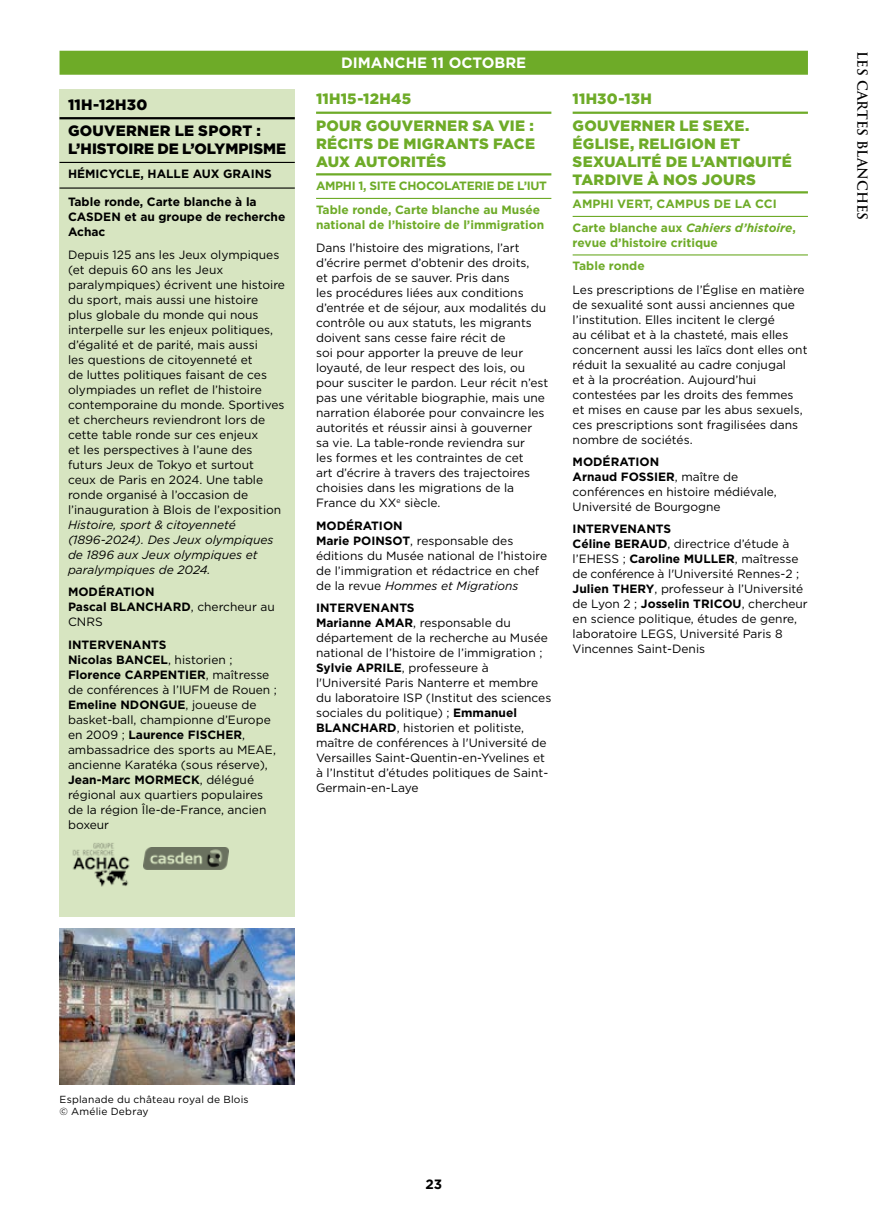
<style>
.page{position:relative;width:893px;height:1212px;background:#fff}
.page>*{position:absolute;margin:0;border:0;box-sizing:border-box;transform-origin:0 0}
.t1{font:900 15px/18px "Gotham";letter-spacing:.015em;color:#6eab28}
.t2{font:900 15px/26.5px "Gotham";letter-spacing:.005em;color:#000}
.t3{font:700 15px "Gotham";color:#fff}
.t4{font:700 13.5px "Trajan Pro";color:#000}
.t5{font:700 13.5px "Gotham";color:#000}
.t6{font:12px/15px "Gotham";color:#000}
.t7{font:700 12px/15px "Gotham";color:#000}
.t8{font:italic 12px/15px "Gotham";color:#000}
.t9{font:700 12px/23.5px "Gotham";color:#6eab28}
.t10{font:700 12px/23.5px "Gotham";letter-spacing:-.025em;color:#6eab28}
.t11{font:italic 700 12px "Gotham HTF";color:#6eab28}
.t12{font:10.2px/12.3px "Gotham";letter-spacing:.025em;color:#000}
.s1{font-weight:400}
.s2{font-weight:700}
.s3{font-style:italic}
.s4{font-family:"Gotham";font-style:normal}
</style>
<div class="page">
<div style="left:60px;top:51px;width:748px;height:24px;background:#6eab28"></div>
<div style="left:60px;top:89px;width:235px;height:828px;background:#d7e5c1"></div>
<hr style="left:60px;top:117px;width:235px;height:2px;background:#000">
<hr style="left:60px;top:162px;width:235px;height:1px;background:#000">
<hr style="left:60px;top:187px;width:235px;height:2px;background:#000">
<img style="left:143px;top:847px;width:85px;height:22px">
<img style="left:72px;top:843px;width:58px;height:44px">
<img style="left:60px;top:929px;width:235px;height:156px">
<hr style="left:316px;top:112px;width:235px;height:2px;background:#6eab28">
<hr style="left:316px;top:173px;width:235px;height:2px;background:#6eab28">
<hr style="left:316px;top:198px;width:235px;height:1px;background:#6eab28">
<hr style="left:573px;top:112px;width:235px;height:2px;background:#6eab28">
<hr style="left:573px;top:191px;width:235px;height:2px;background:#6eab28">
<hr style="left:573px;top:216px;width:235px;height:1px;background:#6eab28">
<hr style="left:573px;top:254px;width:235px;height:1px;background:#6eab28">
<p class="t2" style="left:68px;top:91px;width:194px">11H-12H30<br>GOUVERNER LE SPORT :</p>
<p class="t2" style="left:68px;top:136px;width:220px">L’HISTOIRE DE L’OLYMPISME</p>
<p class="t7" style="left:68px;top:166px;width:205px">HÉMICYCLE, HALLE AUX GRAINS</p>
<p class="t7" style="left:68px;top:194px;width:219px">Table ronde, Carte blanche à la<br>CASDEN et au groupe de recherche<br>Achac</p>
<p class="t6" style="left:68px;top:247px;width:218px">Depuis 125 ans les Jeux olympiques (et depuis 60 ans les Jeux paralympiques) écrivent une histoire du sport, mais aussi une histoire plus globale du monde qui nous interpelle sur les enjeux politiques, d’égalité et de parité, mais aussi<br>les questions de citoyenneté et<br>de luttes politiques faisant de ces olympiades un reflet de l’histoire contemporaine du monde. Sportives et chercheurs reviendront lors de cette table ronde sur ces enjeux<br>et les perspectives à l’aune des futurs Jeux de Tokyo et surtout ceux de Paris en 2024. Une table ronde organisé à l’occasion de l’inauguration à Blois de l’exposition</p>
<p class="t8" style="left:68px;top:517px;width:207px">Histoire, sport &amp; citoyenneté (1896-2024). Des Jeux olympiques de 1896 aux Jeux olympiques et paralympiques de 2024.</p>
<p class="t7" style="left:68px;top:585px;width:208px">MODÉRATION<br>Pascal BLANCHARD<span class="s1">, chercheur au<br>CNRS</span></p>
<p class="t6" style="left:68px;top:637px;width:210px"><span class="s2">INTERVENANTS<br>Nicolas BANCEL</span>, historien ;<br><span class="s2">Florence CARPENTIER</span>, maîtresse de conférences à l’IUFM de Rouen ;<br><span class="s2">Emeline NDONGUE</span>, joueuse de basket-ball, championne d’Europe en 2009 ; <span class="s2">Laurence FISCHER</span>, ambassadrice des sports au MEAE, ancienne Karatéka (sous réserve),<br><span class="s2">Jean-Marc MORMECK</span>, délégué régional aux quartiers populaires de la région Île-de-France, ancien boxeur</p>
<p class="t3" style="left:341px;top:53px;width:187px">DIMANCHE 11 OCTOBRE</p>
<p class="t1" style="left:316px;top:86px;width:219px;line-height:26.5px">11H15-12H45<br>POUR GOUVERNER SA VIE :</p>
<p class="t1" style="left:316px;top:134px;width:220px">RÉCITS DE MIGRANTS FACE<br>AUX AUTORITÉS</p>
<p class="t10" style="left:316px;top:174px;width:232px">AMPHI 1, SITE CHOCOLATERIE DE L’IUT<br>Table ronde, Carte blanche au Musée</p>
<p class="t9" style="left:316px;top:213px;width:230px">national de l’histoire de l’immigration</p>
<p class="t6" style="left:316px;top:240px;width:234px">Dans l’histoire des migrations, l’art d’écrire permet d’obtenir des droits,<br>et parfois de se sauver. Pris dans<br>les procédures liées aux conditions d’entrée et de séjour, aux modalités du contrôle ou aux statuts, les migrants doivent sans cesse faire récit de<br>soi pour apporter la preuve de leur loyauté, de leur respect des lois, ou pour susciter le pardon. Leur récit n’est pas une véritable biographie, mais une narration élaborée pour convaincre les autorités et réussir ainsi à gouverner<br>sa vie. La table-ronde reviendra sur<br>les formes et les contraintes de cet<br>art d’écrire à travers des trajectoires choisies dans les migrations de la France du XX<sup>e</sup> siècle.</p>
<p class="t6" style="left:316px;top:518px;width:233px"><span class="s2">MODÉRATION<br>Marie POINSOT</span>, responsable des éditions du Musée national de l’histoire de l’immigration et rédactrice en chef de la revue <span class="s3">Hommes et Migrations</span></p>
<p class="t6" style="left:316px;top:600px;width:237px"><span class="s2">INTERVENANTS<br>Marianne AMAR</span>, responsable du département de la recherche au Musée national de l’histoire de l’immigration ; <span class="s2">Sylvie APRILE</span>, professeure à l'Université Paris Nanterre et membre du laboratoire ISP (Institut des sciences sociales du politique) ; <span class="s2">Emmanuel BLANCHARD</span>, historien et politiste, maître de conférences à l'Université de Versailles Saint-Quentin-en-Yvelines et à l’Institut d’études politiques de Saint-Germain-en-Laye</p>
<p class="t1" style="left:573px;top:86px;width:178px;line-height:26.5px">11H30-13H<br>GOUVERNER LE SEXE.</p>
<p class="t1" style="left:573px;top:134px;width:221px">ÉGLISE, RELIGION ET<br>SEXUALITÉ DE L’ANTIQUITÉ<br>TARDIVE À NOS JOURS</p>
<p class="t9" style="left:573px;top:192px;width:206px">AMPHI VERT, CAMPUS DE LA CCI</p>
<p class="t11" style="left:573px;top:221px;width:225px"><span class="s4">Carte blanche aux</span> Cahiers d’histoire<span class="s4">,</span></p>
<p class="t9" style="left:573px;top:231px;width:147px">revue d’histoire critique<br>Table ronde</p>
<p class="t6" style="left:573px;top:282px;width:236px">Les prescriptions de l’Église en matière de sexualité sont aussi anciennes que l’institution. Elles incitent le clergé<br>au célibat et à la chasteté, mais elles concernent aussi les laïcs dont elles ont réduit la sexualité au cadre conjugal<br>et à la procréation. Aujourd’hui contestées par les droits des femmes et mises en cause par les abus sexuels, ces prescriptions sont fragilisées dans nombre de sociétés.</p>
<p class="t6" style="left:573px;top:454px;width:206px"><span class="s2">MODÉRATION<br>Arnaud FOSSIER</span>, maître de conférences en histoire médiévale,<br>Université de Bourgogne</p>
<p class="t6" style="left:573px;top:521px;width:237px"><span class="s2">INTERVENANTS<br>Céline BERAUD</span>, directrice d’étude à l’EHESS ; <span class="s2">Caroline MULLER</span>, maîtresse de conférence à l'Université Rennes-2 ; <span class="s2">Julien THERY</span>, professeur à l’Université de Lyon 2 ; <span class="s2">Josselin TRICOU</span>, chercheur en science politique, études de genre, laboratoire LEGS, Université Paris 8<br>Vincennes Saint-Denis</p>
<p class="t4" style="left:871px;top:51px;width:171px;rotate:90deg">LES CARTES BLANCHES</p>
<p class="t12" style="left:60px;top:1093px;width:191px">Esplanade du château royal de Blois © Amélie Debray</p>
<p class="t5" style="left:425px;top:1175px;width:18px">23</p>
</div>
